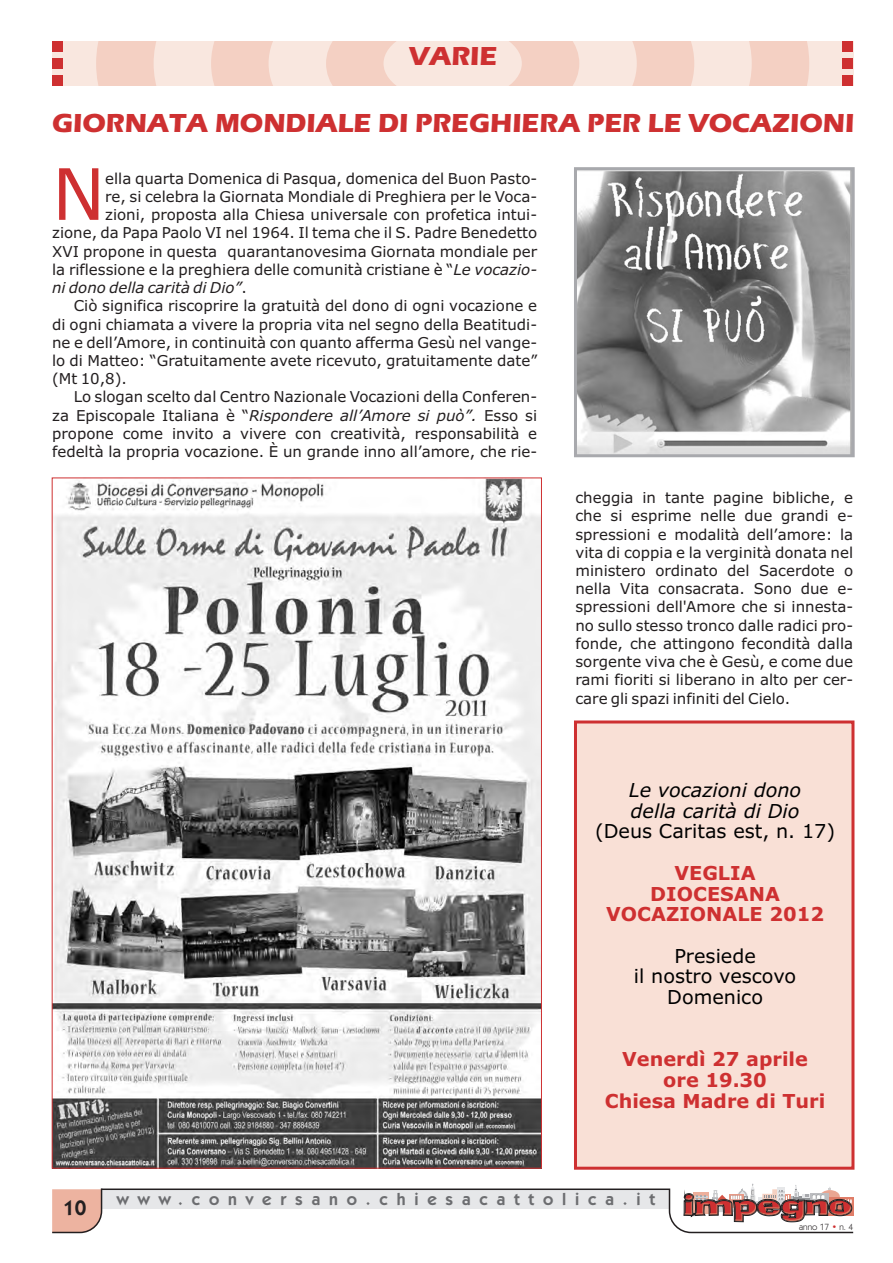
<style>
.page{position:relative;width:893px;height:1263px;background:#fff}
.page>*{position:absolute;margin:0;border:0;box-sizing:border-box;transform-origin:0 0}
.t1{font:70.95px "Verdana";color:#ce3031}
.t2{font:700 27px "Eras ITC";color:#ce3031}
.t3{font:600 21px "Kabel IT Cby BT";color:#231f20}
.t4{font:700 19.2px/20.7px "Verdana";color:#ce3031;text-align:center}
.t5{font:19.2px/20.7px "Verdana";color:#000;text-align:center}
.t6{font:italic 19.2px/20.7px "Verdana";color:#000}
.t7{font:600 17.25px "Kabel IT Cby BT";letter-spacing:.515em;color:#6c6d70}
.t8{font:15px/18.3px "Verdana";color:#231f20;text-align:justify}
.t9{font:italic 15px "Verdana";color:#231f20}
.t10{font:9px "Kabel IT Cby BT";color:#231f20}
.t11{font:9px "Kabel IT Cby BT";color:#ce3031}
.s1{font-style:italic}
.s2{font-style:normal}
</style>
<div class="page">
<div style="left:52px;top:41px;width:801px;height:44px;background:#f9e7df"></div>
<svg style="left:96px;top:41px;width:713px;height:44px"></svg>
<div style="left:52px;top:41px;width:11px;height:11px;background:#ce3031"></div>
<div style="left:52px;top:75px;width:11px;height:11px;background:#ce3031"></div>
<div style="left:52px;top:58px;width:11px;height:11px;background:#ce3031"></div>
<div style="left:842px;top:41px;width:11px;height:11px;background:#ce3031"></div>
<div style="left:842px;top:75px;width:11px;height:11px;background:#ce3031"></div>
<div style="left:842px;top:58px;width:11px;height:11px;background:#ce3031"></div>
<svg style="left:52px;top:1184px;width:802px;height:50px"></svg>
<div style="left:574px;top:720px;width:280px;height:450px;background:#f9e0d6;border:3px solid #ce3031"></div>
<img style="left:54px;top:479px;width:486px;height:687px">
<img style="left:578px;top:171px;width:273px;height:282px">
<div style="left:574px;top:167px;width:281px;height:290px;border:3px solid #a8a9ad"></div>
<h2 class="t2" style="left:409px;top:46px;width:90px">VARIE</h2>
<h2 class="t2" style="left:52px;top:114px;width:804px">GIORNATA MONDIALE DI PREGHIERA PER LE VOCAZIONI</h2>
<h1 class="t1" style="left:52px;top:166px;width:55px">N</h1>
<p class="t8" style="left:105px;top:170px;width:434px">ella quarta Domenica di Pasqua, domenica del Buon Pasto-</p>
<p class="t8" style="left:105px;top:189px;width:434px">re, si celebra la Giornata Mondiale di Preghiera per le Voca-</p>
<p class="t8" style="left:105px;top:207px;width:434px">zioni, proposta alla Chiesa universale con profetica intui-</p>
<p class="t8" style="left:52px;top:225px;width:487px">zione, da Papa Paolo VI nel 1964. Il tema che il S. Padre Benedetto</p>
<p class="t8" style="left:52px;top:243px;width:487px">XVI propone in questa quarantanovesima Giornata mondiale per</p>
<p class="t8" style="left:52px;top:261px;width:487px">la riflessione e la preghiera delle comunità cristiane è “<span class="s1">Le vocazio-</span></p>
<p class="t9" style="left:52px;top:282px;width:196px">ni dono della carità di Dio”<span class="s2">.</span></p>
<p class="t8" style="left:74px;top:298px;width:465px">Ciò significa riscoprire la gratuità del dono di ogni vocazione e</p>
<p class="t8" style="left:52px;top:316px;width:487px">di ogni chiamata a vivere la propria vita nel segno della Beatitudi-</p>
<p class="t8" style="left:52px;top:334px;width:487px">ne e dell’Amore, in continuità con quanto afferma Gesù nel vange-</p>
<p class="t8" style="left:52px;top:353px;width:487px">lo di Matteo: “Gratuitamente avete ricevuto, gratuitamente date”</p>
<p class="t8" style="left:52px;top:371px;width:76px">(Mt 10,8).</p>
<p class="t8" style="left:74px;top:389px;width:465px">Lo slogan scelto dal Centro Nazionale Vocazioni della Conferen-</p>
<p class="t8" style="left:52px;top:407px;width:487px">za Episcopale Italiana è “<span class="s1">Rispondere all’Amore si può”.</span> Esso si</p>
<p class="t8" style="left:52px;top:426px;width:487px">propone come invito a vivere con creatività, responsabilità e</p>
<p class="t8" style="left:52px;top:444px;width:487px">fedeltà la propria vocazione. È un grande inno all’amore, che rie-</p>
<p class="t8" style="left:575px;top:490px;width:279px">cheggia in tante pagine bibliche, e che si esprime nelle due grandi e&shy;spressioni e modalità dell’amore: la vita di coppia e la verginità donata nel ministero ordinato del Sacerdote o nella Vita consacrata. Sono due e&shy;spressioni dell'Amore che si innesta&shy;no sullo stesso tronco dalle radici pro&shy;fonde, che attingono fecondità dalla sorgente viva che è Gesù, e come due rami fioriti si liberano in alto per cer&shy;care gli spazi infiniti del Cielo.</p>
<p class="t6" style="left:629px;top:781px;width:174px">Le vocazioni dono della carità di Dio</p>
<p class="t5" style="left:595px;top:823px;width:242px">(Deus Caritas est, n. 17)</p>
<p class="t4" style="left:606px;top:864px;width:219px">VEGLIA<br>DIOCESANA<br>VOCAZIONALE 2012</p>
<p class="t5" style="left:634px;top:947px;width:164px">Presiede<br>il nostro vescovo<br>Domenico</p>
<p class="t4" style="left:605px;top:1050px;width:222px">Venerdì 27 aprile ore 19.30<br>Chiesa Madre di Turi</p>
<h3 class="t3" style="left:63px;top:1199px;width:25px">10</h3>
<p class="t7" style="left:117px;top:1192px;width:540px">www.conversano.chiesacattolica.it</p>
<p class="t10" style="left:799px;top:1223px;width:55px">anno 17 n. 4</p>
<p class="t11" style="left:832px;top:1223px;width:7px">•</p>
</div>
